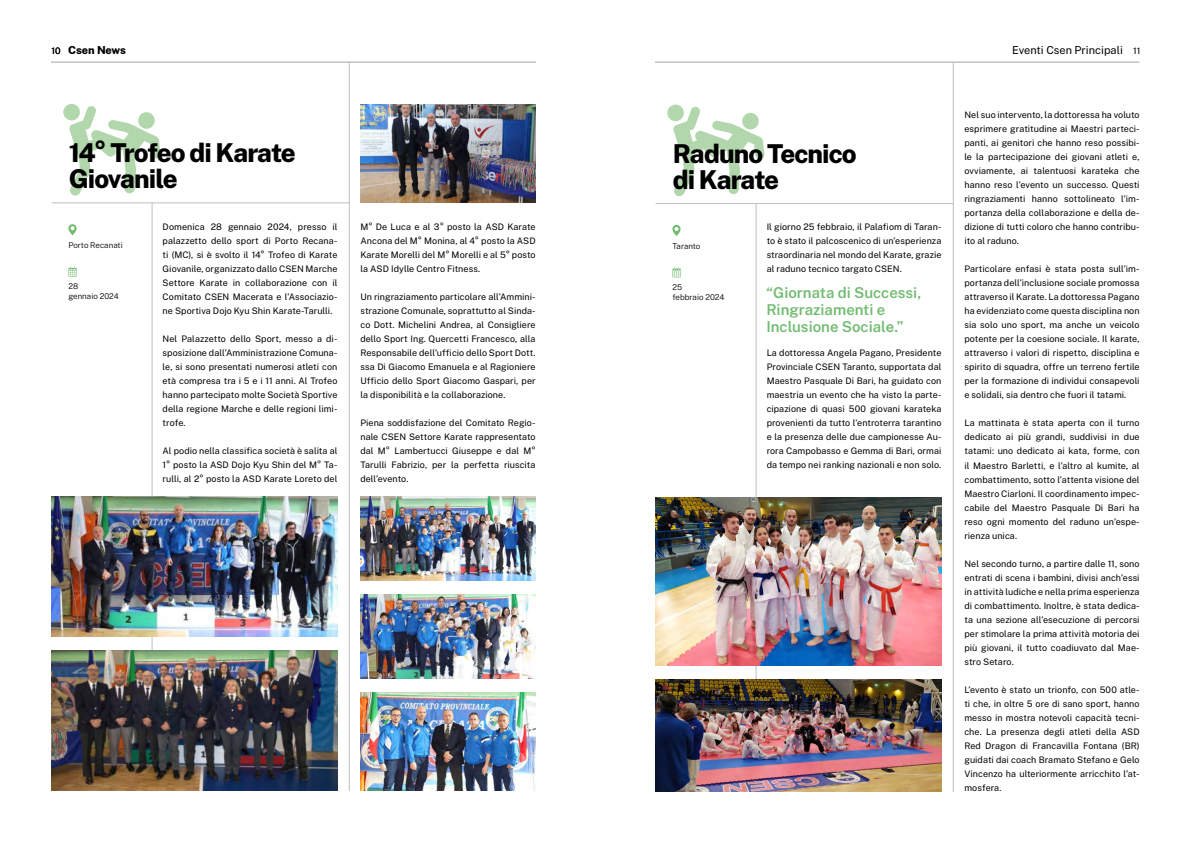
<style>
.page{position:relative;width:1191px;height:842px;background:#fff}
.page>*{position:absolute;margin:0;border:0;box-sizing:border-box;transform-origin:0 0}
.t1{font:800 26px/26px "Public Sans";letter-spacing:-.035em;color:#000}
.t2{font:600 15px/17px "Public Sans";color:#71bb71}
.t3{font:11px "Public Sans";color:#000}
.t4{font:800 11px "Public Sans";letter-spacing:-.01em;color:#000}
.t5{font:9px/14px "Public Sans";letter-spacing:.005em;color:#000;text-align:justify}
.t6{font:300 8px/10px "Public Sans";color:#000}
.s1{font-weight:400;font-size:9px}
.s2{font-size:9px}
</style>
<div class="page">
<hr style="left:655px;top:62px;width:484px;height:1px;background:#bfbfbf">
<hr style="left:51px;top:62px;width:485px;height:1px;background:#bfbfbf">
<div style="left:63px;top:104px;width:17px;height:16px;background:#b3d7ac;border-radius:50%"></div>
<svg style="left:69px;top:105px;width:92px;height:90px"></svg>
<hr style="left:152px;top:203px;width:1px;height:588px;background:#bfbfbf">
<hr style="left:349px;top:62px;width:1px;height:729px;background:#bfbfbf">
<hr style="left:52px;top:202px;width:297px;height:1px;background:#bfbfbf">
<svg style="left:68px;top:224px;width:9px;height:11px"></svg>
<svg style="left:68px;top:267px;width:9px;height:10px"></svg>
<img style="left:51px;top:650px;width:286px;height:140px">
<img style="left:51px;top:496px;width:286px;height:140px">
<img style="left:360px;top:496px;width:176px;height:84px">
<img style="left:360px;top:594px;width:175px;height:84px">
<img style="left:360px;top:104px;width:175px;height:98px">
<img style="left:360px;top:692px;width:175px;height:98px">
<div style="left:667px;top:105px;width:17px;height:16px;background:#b3d7ac;border-radius:50%"></div>
<svg style="left:673px;top:106px;width:91px;height:90px"></svg>
<hr style="left:755px;top:203px;width:1px;height:589px;background:#bfbfbf">
<hr style="left:952px;top:62px;width:1px;height:730px;background:#bfbfbf">
<hr style="left:655px;top:203px;width:298px;height:1px;background:#bfbfbf">
<svg style="left:672px;top:225px;width:8px;height:11px"></svg>
<svg style="left:672px;top:267px;width:9px;height:10px"></svg>
<img style="left:655px;top:679px;width:286px;height:112px">
<img style="left:655px;top:497px;width:286px;height:168px">
<p class="t4" style="left:52px;top:42px;width:76px"><span class="s1">10</span> Csen News</p>
<p class="t3" style="left:1012px;top:42px;width:130px">Eventi Csen Principali <span class="s2">11</span></p>
<h1 class="t1" style="left:69px;top:138px;width:228px">14° Trofeo di Karate<br>Giovanile</h1>
<p class="t6" style="left:68px;top:240px;width:56px">Porto Recanati</p>
<p class="t6" style="left:68px;top:281px;width:52px">28<br>gennaio 2024</p>
<p class="t5" style="left:163px;top:220px;width:176px">Domenica 28 gennaio 2024, presso il palazzetto dello sport di Porto Recana&shy;ti (MC), si è svolto il 14° Trofeo di Karate Giovanile, organizzato dallo CSEN Marche Settore Karate in collaborazione con il Comitato CSEN Macerata e l’Associazio&shy;ne Sportiva Dojo Kyu Shin Karate-Tarulli.</p>
<p class="t5" style="left:163px;top:332px;width:176px">Nel Palazzetto dello Sport, messo a di&shy;sposizione dall’Amministrazione Comuna&shy;le, si sono presentati numerosi atleti con età compresa tra i 5 e i 11 anni. Al Trofeo hanno partecipato molte Società Sportive della regione Marche e delle regioni limi&shy;trofe.</p>
<p class="t5" style="left:163px;top:444px;width:176px">Al podio nella classifica società è salita al 1° posto la ASD Dojo Kyu Shin del M° Ta&shy;rulli, al 2° posto la ASD Karate Loreto del</p>
<p class="t5" style="left:360px;top:220px;width:177px">M° De Luca e al 3° posto la ASD Karate Ancona del M° Monina, al 4° posto la ASD Karate Morelli del M° Morelli e al 5° posto la ASD Idylle Centro Fitness.</p>
<p class="t5" style="left:360px;top:290px;width:177px">Un ringraziamento particolare all’Ammini&shy;strazione Comunale, soprattutto al Sinda&shy;co Dott. Michelini Andrea, al Consigliere dello Sport Ing. Quercetti Francesco, alla Responsabile dell’ufficio dello Sport Dott. ssa Di Giacomo Emanuela e al Ragioniere Ufficio dello Sport Giacomo Gaspari, per la disponibilità e la collaborazione.</p>
<p class="t5" style="left:360px;top:416px;width:177px">Piena soddisfazione del Comitato Regio&shy;nale CSEN Settore Karate rappresentato dal M° Lambertucci Giuseppe e dal M° Tarulli Fabrizio, per la perfetta riuscita dell’evento.</p>
<h1 class="t1" style="left:673px;top:139px;width:185px">Raduno Tecnico di Karate</h1>
<p class="t6" style="left:672px;top:241px;width:30px">Taranto</p>
<p class="t6" style="left:672px;top:282px;width:54px">25<br>febbraio 2024</p>
<p class="t5" style="left:766px;top:220px;width:176px">Il giorno 25 febbraio, il Palafiom di Taran&shy;to è stato il palcoscenico di un’esperienza straordinaria nel mondo del Karate, grazie al raduno tecnico targato CSEN.</p>
<h2 class="t2" style="left:766px;top:284px;width:156px">“Giornata di Successi,<br>Ringraziamenti e<br>Inclusione Sociale.”</h2>
<p class="t5" style="left:766px;top:346px;width:176px">La dottoressa Angela Pagano, Presidente Provinciale CSEN Taranto, supportata dal Maestro Pasquale Di Bari, ha guidato con maestria un evento che ha visto la parte&shy;cipazione di quasi 500 giovani karateka provenienti da tutto l’entroterra tarantino e la presenza delle due campionesse Au&shy;rora Campobasso e Gemma di Bari, ormai da tempo nei ranking nazionali e non solo.</p>
<p class="t5" style="left:964px;top:108px;width:177px">Nel suo intervento, la dottoressa ha voluto esprimere gratitudine ai Maestri parteci&shy;panti, ai genitori che hanno reso possibi&shy;le la partecipazione dei giovani atleti e, ovviamente, ai talentuosi karateka che hanno reso l’evento un successo. Questi ringraziamenti hanno sottolineato l’im&shy;portanza della collaborazione e della de&shy;dizione di tutti coloro che hanno contribu&shy;ito al raduno.</p>
<p class="t5" style="left:964px;top:262px;width:177px">Particolare enfasi è stata posta sull’im&shy;portanza dell’inclusione sociale promossa attraverso il Karate. La dottoressa Pagano ha evidenziato come questa disciplina non sia solo uno sport, ma anche un veicolo potente per la coesione sociale. Il karate, attraverso i valori di rispetto, disciplina e spirito di squadra, offre un terreno fertile per la formazione di individui consapevoli e solidali, sia dentro che fuori il tatami.</p>
<p class="t5" style="left:964px;top:416px;width:177px">La mattinata è stata aperta con il turno dedicato ai più grandi, suddivisi in due tatami: uno dedicato ai kata, forme, con il Maestro Barletti, e l’altro al kumite, al combattimento, sotto l’attenta visione del Maestro Ciarloni. Il coordinamento impec&shy;cabile del Maestro Pasquale Di Bari ha reso ogni momento del raduno un’espe&shy;rienza unica.</p>
<p class="t5" style="left:964px;top:556px;width:177px">Nel secondo turno, a partire dalle 11, sono entrati di scena i bambini, divisi anch’essi in attività ludiche e nella prima esperienza di combattimento. Inoltre, è stata dedica&shy;ta una sezione all’esecuzione di percorsi per stimolare la prima attività motoria dei più giovani, il tutto coadiuvato dal Mae&shy;stro Setaro.</p>
<p class="t5" style="left:964px;top:682px;width:177px">L’evento è stato un trionfo, con 500 atle&shy;ti che, in oltre 5 ore di sano sport, hanno messo in mostra notevoli capacità tecni&shy;che. La presenza degli atleti della ASD Red Dragon di Francavilla Fontana (BR) guidati dai coach Bramato Stefano e Gelo Vincenzo ha ulteriormente arricchito l’at&shy;mosfera.</p>
</div>
